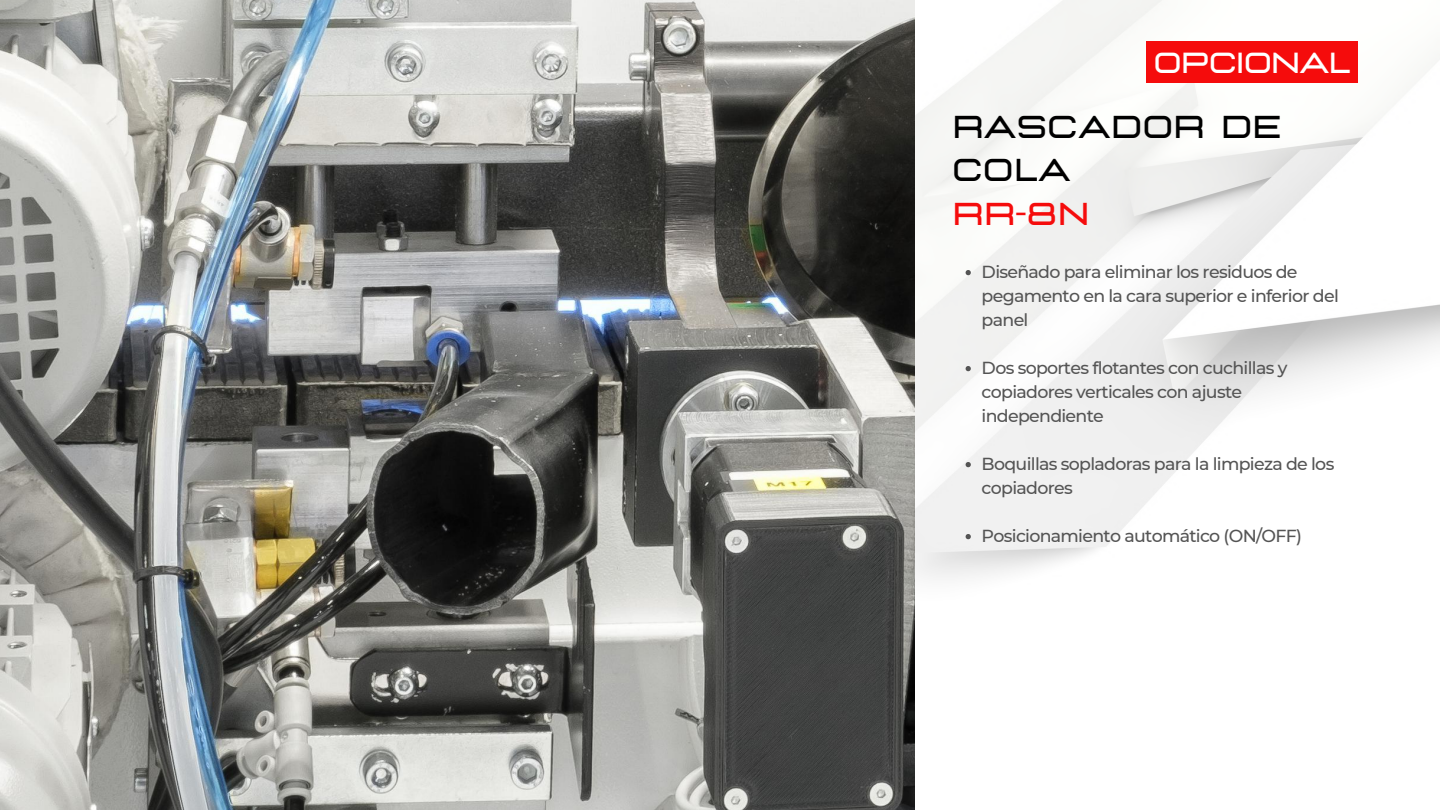
<style>
.page{position:relative;width:1440px;height:810px;background:#fff}
.page>*{position:absolute;margin:0;border:0;box-sizing:border-box;transform-origin:0 0}
.t1{font:700 31.5px/43.5px "Lastica";color:#000}
.t2{font:700 31.5px "Lastica";color:#f50c0c}
.t3{font:700 28.9px "Lastica";letter-spacing:-.04em;color:#fff}
.t4{font:500 17.4px/24px "Montserrat";letter-spacing:-.04em;color:#545454}
</style>
<div class="page">
<img style="left:914px;top:0;width:526px;height:810px">
<svg style="left:966px;top:270px;width:5px;height:5px"></svg>
<svg style="left:966px;top:366px;width:5px;height:5px"></svg>
<svg style="left:966px;top:462px;width:5px;height:5px"></svg>
<svg style="left:966px;top:534px;width:5px;height:5px"></svg>
<img style="left:0;top:0;width:914px;height:810px">
<div style="left:1147px;top:41px;width:211px;height:41px;background:#f50c0c"></div>
<h2 class="t3" style="left:1154px;top:49px;width:199px">OPCIONAL</h2>
<h1 class="t1" style="left:952px;top:106px;width:332px">RASCADOR DE<br>COLA</h1>
<h1 class="t2" style="left:952px;top:198px;width:139px">RR-8N</h1>
<p class="t4" style="left:982px;top:259px;width:359px">Diseñado para eliminar los residuos de pegamento en la cara superior e inferior del panel</p>
<p class="t4" style="left:982px;top:355px;width:307px">Dos soportes flotantes con cuchillas y copiadores verticales con ajuste independiente</p>
<p class="t4" style="left:982px;top:451px;width:354px">Boquillas sopladoras para la limpieza de los copiadores</p>
<p class="t4" style="left:982px;top:523px;width:322px">Posicionamiento automático (ON/OFF)</p>
</div>
